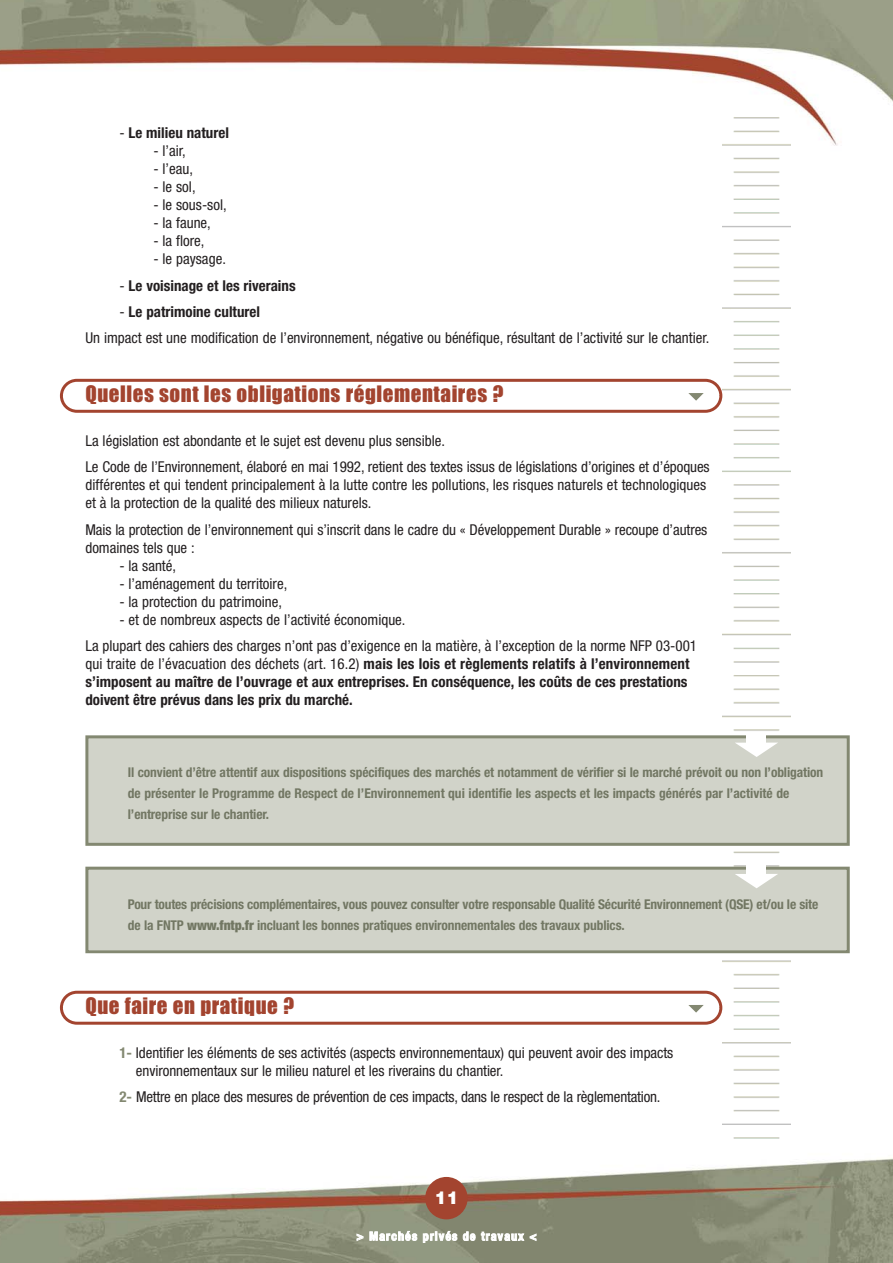
<style>
.page{position:relative;width:893px;height:1263px;background:#fff}
.page>*{position:absolute;margin:0;border:0;box-sizing:border-box;transform-origin:0 0}
.t1{font:21px "Impact";letter-spacing:.025em;color:#a3442f}
.t2{font:900 18px "Helvetica Neue";color:#fff}
.t3{font:condensed 15px/26.4px "Helvetica Neue";color:#231f20}
.t4{font:700 condensed 15px/18px "Helvetica Neue";letter-spacing:.005em;color:#231f20}
.t5{font:700 condensed 13.5px/21px "Helvetica Neue";letter-spacing:-.01em;color:#727763}
.t6{font:700 condensed 12px "Helvetica Neue";letter-spacing:.095em;color:#fff}
.s1{font-weight:400}
.s2{font-weight:700}
.s3{font-weight:900}
.s4{font-weight:700;color:#838871}
</style>
<div class="page">
<img style="left:0;top:0;width:893px;height:1262px">
<img style="left:722px;top:111px;width:68px;height:1036px">
<div style="left:425px;top:1177px;width:43px;height:42px;background:#a3442f;border-radius:50%"></div>
<svg style="left:60px;top:379px;width:662px;height:34px"></svg>
<div style="left:88px;top:738px;width:759px;height:105px;background:#d1d3c9"></div>
<div style="left:85px;top:735px;width:765px;height:111px;border:3px solid #838871"></div>
<svg style="left:736px;top:743px;width:41px;height:14px"></svg>
<div style="left:746px;top:734px;width:20px;height:11px;background:#fff"></div>
<div style="left:88px;top:870px;width:759px;height:80px;background:#d1d3c9"></div>
<div style="left:85px;top:867px;width:765px;height:86px;border:3px solid #838871"></div>
<svg style="left:735px;top:874px;width:43px;height:14px"></svg>
<svg style="left:60px;top:991px;width:662px;height:34px"></svg>
<div style="left:746px;top:866px;width:20px;height:10px;background:#fff"></div>
<p class="t4" style="left:119px;top:125px;width:111px"><span class="s1">-</span> Le milieu naturel</p>
<p class="t3" style="left:153px;top:139px;width:34px">- l’air,</p>
<p class="t3" style="left:153px;top:157px;width:41px">- l’eau,</p>
<p class="t3" style="left:153px;top:175px;width:44px">- le sol,</p>
<p class="t3" style="left:153px;top:193px;width:75px">- le sous-sol,</p>
<p class="t3" style="left:153px;top:211px;width:59px">- la faune,</p>
<p class="t3" style="left:153px;top:229px;width:53px">- la flore,</p>
<p class="t3" style="left:153px;top:247px;width:74px">- le paysage.</p>
<p class="t4" style="left:119px;top:277px;width:178px"><span class="s1">-</span> Le voisinage et les riverains</p>
<p class="t3" style="left:85px;top:300px;width:625px;text-indent:34px">- <span class="s2">Le patrimoine culturel<br></span>Un impact est une modification de l’environnement, négative ou bénéfique, résultant de l’activité sur le chantier.</p>
<h1 class="t1" style="left:85px;top:387px;width:419px">Quelles sont les obligations réglementaires ?</h1>
<p class="t3" style="left:85px;top:429px;width:626px">La législation est abondante et le sujet est devenu plus sensible.<br>Le Code de l’Environnement, élaboré en mai 1992, retient des textes issus de législations d’origines et d’époques</p>
<p class="t3" style="left:85px;top:477px;width:622px;line-height:18px">différentes et qui tendent principalement à la lutte contre les pollutions, les risques naturels et technologiques et à la protection de la qualité des milieux naturels.</p>
<p class="t3" style="left:85px;top:522px;width:623px;line-height:18px">Mais la protection de l’environnement qui s’inscrit dans le cadre du « Développement Durable » recoupe d’autres domaines tels que :</p>
<p class="t3" style="left:119px;top:553px;width:58px">- la santé,</p>
<p class="t3" style="left:119px;top:571px;width:169px">- l’aménagement du territoire,</p>
<p class="t3" style="left:119px;top:589px;width:164px">- la protection du patrimoine,</p>
<p class="t3" style="left:85px;top:607px;width:613px;text-indent:34px">- et de nombreux aspects de l’activité économique.<br>La plupart des cahiers des charges n’ont pas d’exigence en la matière, à l’exception de la norme NFP 03-001</p>
<p class="t4" style="left:85px;top:656px;width:606px"><span class="s1">qui traite de l’évacuation des déchets (art. 16.2)</span> mais les lois et règlements relatifs à l’environnement s’imposent au maître de l’ouvrage et aux entreprises. En conséquence, les coûts de ces prestations doivent être prévus dans les prix du marché.</p>
<p class="t5" style="left:128px;top:763px;width:697px">Il convient d’être attentif aux dispositions spécifiques des marchés et notamment de vérifier si le marché prévoit ou non l’obligation de présenter le Programme de Respect de l’Environnement qui identifie les aspects et les impacts générés par l’activité de l’entreprise sur le chantier.</p>
<p class="t5" style="left:128px;top:895px;width:692px">Pour toutes précisions complémentaires, vous pouvez consulter votre responsable Qualité Sécurité Environnement (QSE) et/ou le site de la FNTP <span class="s3">www.fntp.fr</span> incluant les bonnes pratiques environnementales des travaux publics.</p>
<h1 class="t1" style="left:85px;top:999px;width:210px">Que faire en pratique ?</h1>
<p class="t3" style="left:136px;top:1045px;width:539px;line-height:18px;text-indent:-17px"><span class="s4">1-</span> Identifier les éléments de ses activités (aspects environnementaux) qui peuvent avoir des impacts environnementaux sur le milieu naturel et les riverains du chantier.</p>
<p class="t3" style="left:119px;top:1085px;width:543px"><span class="s4">2-</span> Mettre en place des mesures de prévention de ces impacts, dans le respect de la règlementation.</p>
<p class="t2" style="left:434px;top:1191px;width:26px">11</p>
<p class="t6" style="left:356px;top:1232px;width:182px">&gt; Marchés privés de travaux &lt;</p>
</div>
